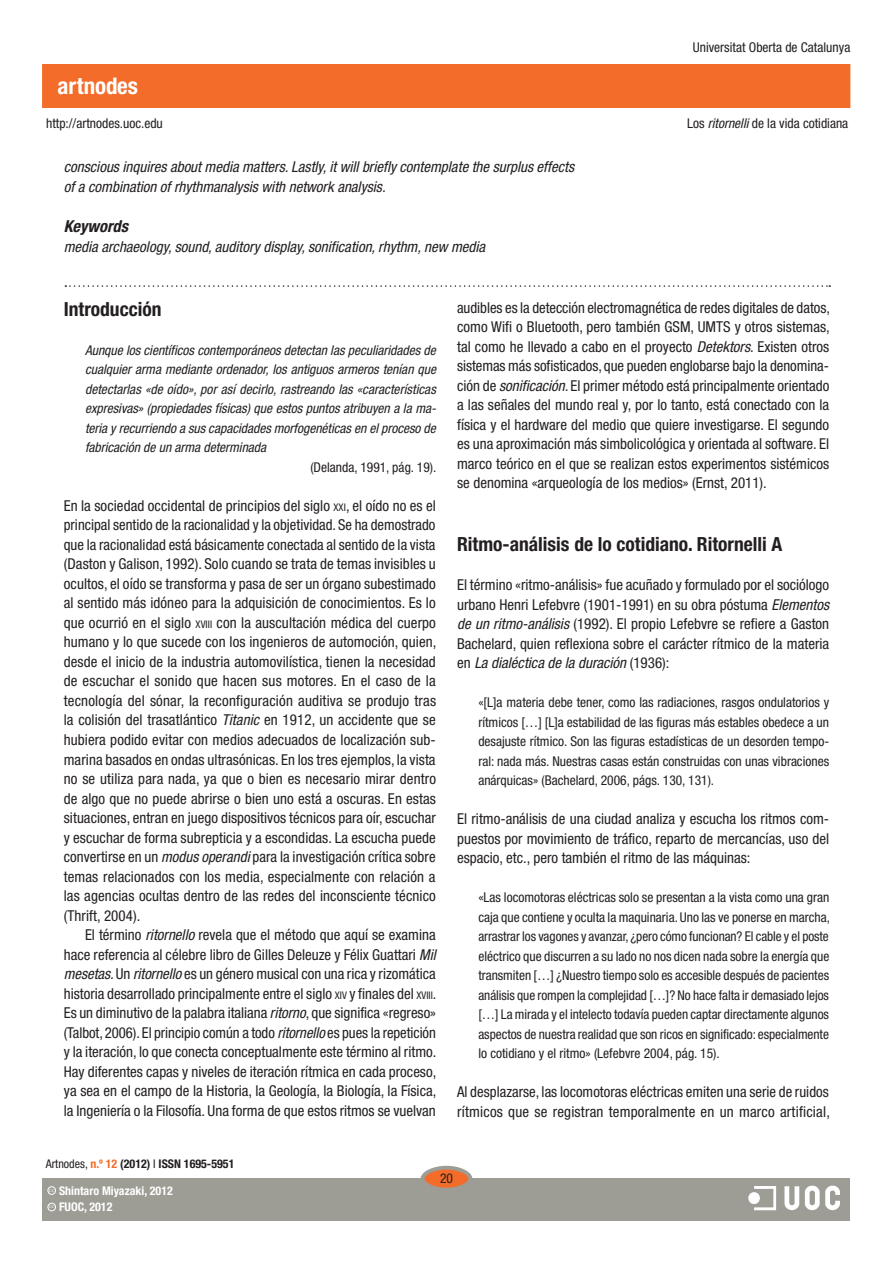
<style>
.page{position:relative;width:893px;height:1263px;background:#fff}
.page>*{position:absolute;margin:0;border:0;box-sizing:border-box;transform-origin:0 0}
.t1{font:700 condensed 22.95px "Helvetica Neue LT Std";color:#fff}
.t2{font:700 condensed 19.5px "Helvetica Neue LT Std";color:#231f20}
.t3{font:italic 700 condensed 16.5px "Helvetica Neue LT Std";color:#231f20}
.t4{font:condensed 15px/19.5px "Helvetica Neue LT Std";letter-spacing:.005em;color:#231f20;text-align:justify}
.t5{font:italic condensed 15px/19.5px "Helvetica Neue LT Std";color:#231f20}
.t6{font:condensed 13.5px/19.5px "Helvetica Neue LT Std";color:#231f20;text-align:justify}
.t7{font:italic condensed 13.5px "Helvetica Neue LT Std";color:#231f20}
.t8{font:700 condensed 12px "Helvetica Neue LT Std";color:#231f20}
.t9{font:700 condensed 12px "Helvetica Neue LT Std";color:#fff}
.t10{font:600 3.9px "Adobe Caslon Pro";color:#fff}
.s1{font-style:italic}
.s2{font-size:10.5px}
.s3{font-weight:400}
.s4{color:#f36c2a}
</style>
<div class="page">
<div style="left:43px;top:1178px;width:807px;height:42px;background:#9d9d96"></div>
<div style="left:43px;top:65px;width:807px;height:42px;background:#f36c2a"></div>
<div style="left:422px;top:1168px;width:48px;height:21px;background:#f36c2a;border-radius:50%"></div>
<div style="left:421px;top:1166px;width:51px;height:25px;border:4px solid #9d9d96;border-radius:50%"></div>
<img style="left:748px;top:1185px;width:92px;height:26px">
<div style="left:48px;top:1186px;width:8px;height:8px;border:1px solid #fff;border-radius:50%"></div>
<svg style="left:65px;top:285px;width:765px;height:2px"></svg>
<div style="left:48px;top:1203px;width:8px;height:8px;border:1px solid #fff;border-radius:50%"></div>
<p class="t1" style="left:58px;top:72px;width:82px">artnodes</p>
<p class="t6" style="left:693px;top:38px;width:159px">Universitat Oberta de Catalunya</p>
<p class="t6" style="left:46px;top:113px;width:118px">http://artnodes.uoc.edu</p>
<p class="t6" style="left:687px;top:113px;width:163px">Los <span class="s1">ritornelli</span> de la vida cotidiana</p>
<p class="t5" style="left:64px;top:158px;width:512px">conscious inquires about media matters. Lastly, it will briefly contemplate the surplus effects of a combination of rhythmanalysis with network analysis.</p>
<p class="t3" style="left:64px;top:216px;width:66px">Keywords</p>
<p class="t5" style="left:64px;top:237px;width:423px">media archaeology, sound, auditory display, sonification, rhythm, new media</p>
<p class="t2" style="left:64px;top:297px;width:99px">Introducción</p>
<p class="t7" style="left:85px;top:342px;width:352px">Aunque los científicos contemporáneos detectan las peculiaridades de</p>
<p class="t7" style="left:85px;top:362px;width:353px">cualquier arma mediante ordenador, los antiguos armeros tenían que</p>
<p class="t7" style="left:85px;top:381px;width:352px">detectarlas «de oído», por así decirlo, rastreando las «características</p>
<p class="t7" style="left:85px;top:401px;width:352px">expresivas» (propiedades físicas) que estos puntos atribuyen a la ma-</p>
<p class="t7" style="left:85px;top:420px;width:352px">teria y recurriendo a sus capacidades morfogenéticas en el proceso de</p>
<p class="t7" style="left:85px;top:440px;width:183px">fabricación de un arma determinada</p>
<p class="t6" style="left:310px;top:457px;width:127px">(Delanda, 1991, pág. 19).</p>
<p class="t4" style="left:64px;top:496px;width:374px">En la sociedad occidental de principios del siglo <span class="s2">XXI</span>, el oído no es el</p>
<p class="t4" style="left:64px;top:515px;width:373px">principal sentido de la racionalidad y la objetividad. Se ha demostrado</p>
<p class="t4" style="left:64px;top:535px;width:373px">que la racionalidad está básicamente conectada al sentido de la vista</p>
<p class="t4" style="left:64px;top:554px;width:374px">(Daston y Galison, 1992). Solo cuando se trata de temas invisibles u</p>
<p class="t4" style="left:64px;top:574px;width:374px">ocultos, el oído se transforma y pasa de ser un órgano subestimado</p>
<p class="t4" style="left:64px;top:593px;width:373px">al sentido más idóneo para la adquisición de conocimientos. Es lo</p>
<p class="t4" style="left:64px;top:613px;width:374px">que ocurrió en el siglo <span class="s2">XVIII</span> con la auscultación médica del cuerpo</p>
<p class="t4" style="left:64px;top:632px;width:374px">humano y lo que sucede con los ingenieros de automoción, quien,</p>
<p class="t4" style="left:64px;top:652px;width:374px">desde el inicio de la industria automovilística, tienen la necesidad</p>
<p class="t4" style="left:64px;top:671px;width:374px">de escuchar el sonido que hacen sus motores. En el caso de la</p>
<p class="t4" style="left:64px;top:691px;width:374px">tecnología del sónar, la reconfiguración auditiva se produjo tras</p>
<p class="t4" style="left:64px;top:710px;width:373px">la colisión del trasatlántico <span class="s1">Titanic</span> en 1912, un accidente que se</p>
<p class="t4" style="left:64px;top:730px;width:374px">hubiera podido evitar con medios adecuados de localización sub-</p>
<p class="t4" style="left:64px;top:749px;width:373px">marina basados en ondas ultrasónicas. En los tres ejemplos, la vista</p>
<p class="t4" style="left:64px;top:769px;width:374px">no se utiliza para nada, ya que o bien es necesario mirar dentro</p>
<p class="t4" style="left:64px;top:788px;width:374px">de algo que no puede abrirse o bien uno está a oscuras. En estas</p>
<p class="t4" style="left:64px;top:808px;width:374px">situaciones, entran en juego dispositivos técnicos para oír, escuchar</p>
<p class="t4" style="left:64px;top:827px;width:374px">y escuchar de forma subrepticia y a escondidas. La escucha puede</p>
<p class="t4" style="left:64px;top:847px;width:373px">convertirse en un <span class="s1">modus operandi</span> para la investigación crítica sobre</p>
<p class="t4" style="left:64px;top:866px;width:373px">temas relacionados con los media, especialmente con relación a</p>
<p class="t4" style="left:64px;top:886px;width:374px">las agencias ocultas dentro de las redes del inconsciente técnico</p>
<p class="t4" style="left:64px;top:905px;width:78px">(Thrift, 2004).</p>
<p class="t4" style="left:85px;top:925px;width:352px">El término <span class="s1">ritornello</span> revela que el método que aquí se examina</p>
<p class="t4" style="left:64px;top:944px;width:374px">hace referencia al célebre libro de Gilles Deleuze y Félix Guattari <span class="s1">Mil</span></p>
<p class="t4" style="left:64px;top:964px;width:373px"><span class="s1">mesetas.</span> Un <span class="s1">ritornello</span> es un género musical con una rica y rizomática</p>
<p class="t4" style="left:64px;top:983px;width:374px">historia desarrollado principalmente entre el siglo <span class="s2">XIV</span> y finales del <span class="s2">XVIII</span>.</p>
<p class="t4" style="left:64px;top:1003px;width:374px">Es un diminutivo de la palabra italiana <span class="s1">ritorno</span>, que significa «regreso»</p>
<p class="t4" style="left:64px;top:1022px;width:374px">(Talbot, 2006). El principio común a todo <span class="s1">ritornello</span> es pues la repetición</p>
<p class="t4" style="left:64px;top:1042px;width:374px">y la iteración, lo que conecta conceptualmente este término al ritmo.</p>
<p class="t4" style="left:64px;top:1061px;width:374px">Hay diferentes capas y niveles de iteración rítmica en cada proceso,</p>
<p class="t4" style="left:64px;top:1081px;width:374px">ya sea en el campo de la Historia, la Geología, la Biología, la Física,</p>
<p class="t4" style="left:64px;top:1100px;width:374px">la Ingeniería o la Filosofía. Una forma de que estos ritmos se vuelvan</p>
<p class="t8" style="left:46px;top:1157px;width:190px"><span class="s3">Artnodes,</span> <span class="s4">n.º 12</span> (2012) <span class="s3">I</span> ISSN 1695-5951</p>
<p class="t4" style="left:457px;top:298px;width:374px">audibles es la detección electromagnética de redes digitales de datos, como Wifi o Bluetooth, pero también GSM, UMTS y otros sistemas, tal como he llevado a cabo en el proyecto <span class="s1">Detektors</span>. Existen otros sistemas más sofisticados, que pueden englobarse bajo la denomina&shy;ción de <span class="s1">sonificación.</span> El primer método está principalmente orientado a las señales del mundo real y, por lo tanto, está conectado con la física y el hardware del medio que quiere investigarse. El segundo es una aproximación más simbolicológica y orientada al software. El marco teórico en el que se realizan estos experimentos sistémicos se denomina «arqueología de los medios» (Ernst, 2011).</p>
<p class="t2" style="left:457px;top:532px;width:327px">Ritmo-análisis de lo cotidiano. Ritornelli A</p>
<p class="t4" style="left:457px;top:575px;width:374px">El término «ritmo-análisis» fue acuñado y formulado por el sociólogo urbano Henri Lefebvre (1901-1991) en su obra póstuma <span class="s1">Elementos de un ritmo-análisis</span> (1992). El propio Lefebvre se refiere a Gaston Bachelard, quien reflexiona sobre el carácter rítmico de la materia en <span class="s1">La dialéctica de la duración</span> (1936):</p>
<p class="t6" style="left:478px;top:693px;width:352px">«[L]a materia debe tener, como las radiaciones, rasgos ondulatorios y rítmicos […] [L]a estabilidad de las figuras más estables obedece a un desajuste rítmico. Son las figuras estadísticas de un desorden tempo&shy;ral: nada más. Nuestras casas están construidas con unas vibraciones anárquicas» (Bachelard, 2006, págs. 130, 131).</p>
<p class="t4" style="left:457px;top:809px;width:374px">El ritmo-análisis de una ciudad analiza y escucha los ritmos com&shy;puestos por movimiento de tráfico, reparto de mercancías, uso del espacio, etc., pero también el ritmo de las máquinas:</p>
<p class="t6" style="left:478px;top:888px;width:353px">«Las locomotoras eléctricas solo se presentan a la vista como una gran caja que contiene y oculta la maquinaria. Uno las ve ponerse en marcha, arrastrar los vagones y avanzar, ¿pero cómo funcionan? El cable y el poste eléctrico que discurren a su lado no nos dicen nada sobre la energía que transmiten […] ¿Nuestro tiempo solo es accesible después de pacientes análisis que rompen la complejidad […]? No hace falta ir demasiado lejos […] La mirada y el intelecto todavía pueden captar directamente algunos aspectos de nuestra realidad que son ricos en significado: especialmente lo cotidiano y el ritmo» (Lefebvre 2004, pág. 15).</p>
<p class="t4" style="left:457px;top:1082px;width:374px">Al desplazarse, las locomotoras eléctricas emiten una serie de ruidos rítmicos que se registran temporalmente en un marco artificial,</p>
<p class="t9" style="left:59px;top:1183px;width:115px">Shintaro Miyazaki, 2012</p>
<p class="t10" style="left:49px;top:1188px;width:7px">CC</p>
<p class="t10" style="left:49px;top:1205px;width:7px">CC</p>
<p class="t9" style="left:59px;top:1200px;width:55px">FUOC, 2012</p>
<p class="t6" style="left:440px;top:1169px;width:14px">20</p>
</div>
